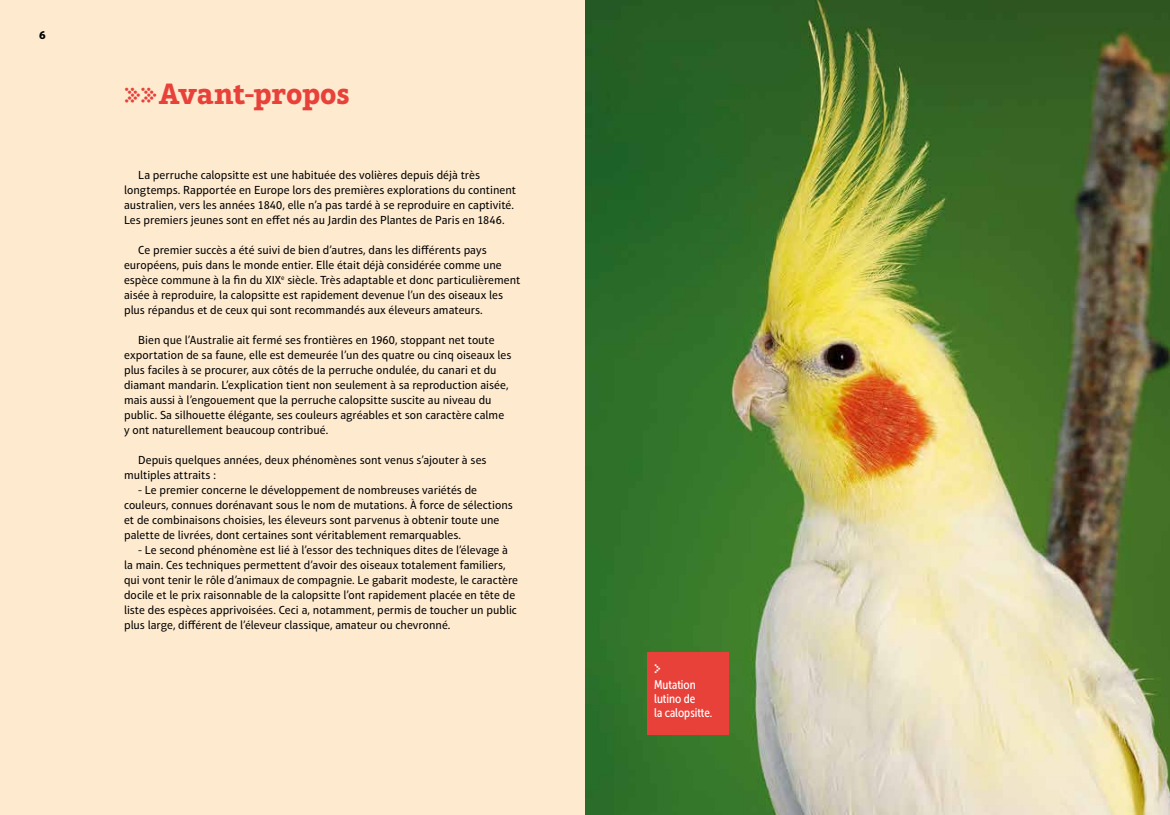
<style>
.page{position:relative;width:1170px;height:815px;background:#fff}
.page>*{position:absolute;margin:0;border:0;box-sizing:border-box;transform-origin:0 0}
.t1{font:700 30px "Aptifer Slab LT Pro";letter-spacing:-.005em;color:#e8413a}
.t2{font:15px "Simple Direction Arrows";color:#fff}
.t3{font:12.5px/13.8px "Museo Sans Cond 500";color:#fff}
.t4{font:11.88px/15px "Aptifer Sans LT Pro";color:#000}
.t5{font:700 11.88px "Aptifer Sans LT Pro";color:#000}
.s1{font-family:"Simple Direction Arrows";font-weight:400;font-size:25px}
</style>
<div class="page">
<div style="left:0;top:0;width:1169px;height:815px;background:#feeacf"></div>
<img style="left:585px;top:0;width:584px;height:815px">
<div style="left:647px;top:652px;width:81px;height:82px;background:#e8413a"></div>
<p class="t5" style="left:39px;top:28px;width:8px">6</p>
<h1 class="t1" style="left:124px;top:76px;width:227px"><span class="s1">))</span>Avant-propos</h1>
<p class="t4" style="left:124px;top:168px;width:393px;text-indent:14px">La perruche calopsitte est une habituée des volières depuis déjà très longtemps. Rapportée en Europe lors des premières explorations du continent australien, vers les années 1840, elle n’a pas tardé à se reproduire en captivité.<br>Les premiers jeunes sont en effet nés au Jardin des Plantes de Paris en 1846.</p>
<p class="t4" style="left:124px;top:243px;width:398px;text-indent:14px">Ce premier succès a été suivi de bien d’autres, dans les différents pays européens, puis dans le monde entier. Elle était déjà considérée comme une espèce commune à la fin du XIX<sup>e</sup> siècle. Très adaptable et donc particulièrement aisée à reproduire, la calopsitte est rapidement devenue l’un des oiseaux les plus répandus et de ceux qui sont recommandés aux éleveurs amateurs.</p>
<p class="t4" style="left:124px;top:333px;width:389px;text-indent:14px">Bien que l’Australie ait fermé ses frontières en 1960, stoppant net toute exportation de sa faune, elle est demeurée l’un des quatre ou cinq oiseaux les plus faciles à se procurer, aux côtés de la perruche ondulée, du canari et du diamant mandarin. L’explication tient non seulement à sa reproduction aisée, mais aussi à l’engouement que la perruche calopsitte suscite au niveau du public. Sa silhouette élégante, ses couleurs agréables et son caractère calme y ont naturellement beaucoup contribué.</p>
<p class="t4" style="left:124px;top:453px;width:364px;text-indent:14px">Depuis quelques années, deux phénomènes sont venus s’ajouter à ses multiples attraits :</p>
<p class="t4" style="left:124px;top:483px;width:390px;text-indent:14px">- Le premier concerne le développement de nombreuses variétés de couleurs, connues dorénavant sous le nom de mutations. À force de sélections et de combinaisons choisies, les éleveurs sont parvenus à obtenir toute une palette de livrées, dont certaines sont véritablement remarquables.</p>
<p class="t4" style="left:124px;top:543px;width:395px;text-indent:14px">- Le second phénomène est lié à l’essor des techniques dites de l’élevage à la main. Ces techniques permettent d’avoir des oiseaux totalement familiers, qui vont tenir le rôle d’animaux de compagnie. Le gabarit modeste, le caractère docile et le prix raisonnable de la calopsitte l’ont rapidement placée en tête de liste des espèces apprivoisées. Ceci a, notamment, permis de toucher un public plus large, différent de l’éleveur classique, amateur ou chevronné.</p>
<p class="t2" style="left:654px;top:661px;width:9px">y</p>
<p class="t3" style="left:654px;top:678px;width:60px">Mutation lutino de<br>la calopsitte.</p>
</div>
